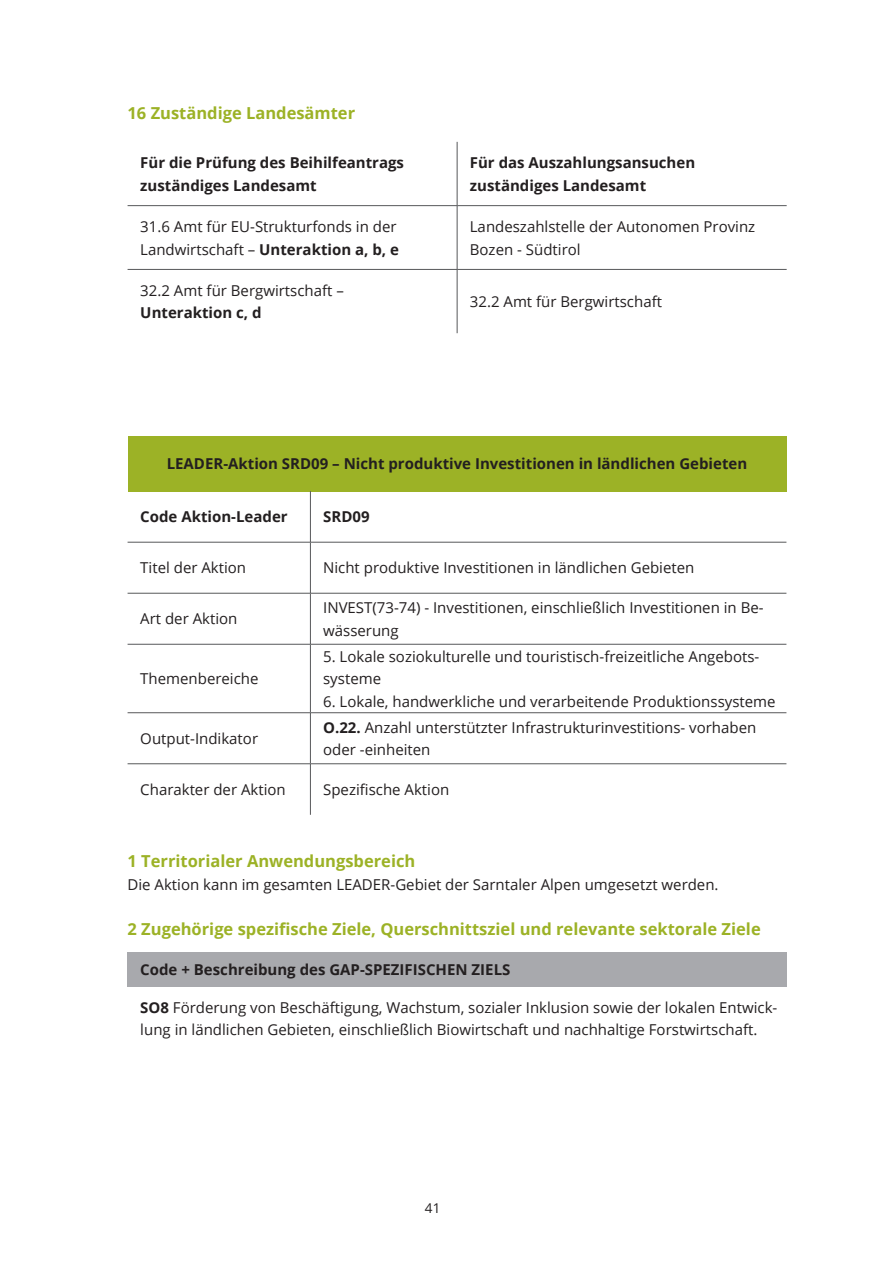
<style>
.page{position:relative;width:893px;height:1263px;background:#fff}
.page>*{position:absolute;margin:0;border:0;box-sizing:border-box;transform-origin:0 0}
.t1{font:700 16.5px "Open Sans";color:#9cb226}
.t2{font:15px/22.5px "Open Sans";color:#231f20}
.t3{font:700 15px/22.5px "Open Sans";color:#231f20}
.t4{font:13.5px "Open Sans";color:#231f20}
.s1{font-weight:700}
</style>
<div class="page">
<hr style="left:128px;top:205px;width:329px;height:1px;background:#57585a">
<hr style="left:457px;top:205px;width:330px;height:1px;background:#57585a">
<hr style="left:128px;top:269px;width:329px;height:1px;background:#57585a">
<hr style="left:457px;top:269px;width:330px;height:1px;background:#57585a">
<hr style="left:457px;top:142px;width:1px;height:63px;background:#57585a">
<hr style="left:457px;top:206px;width:1px;height:63px;background:#57585a">
<hr style="left:457px;top:270px;width:1px;height:63px;background:#57585a">
<div style="left:128px;top:436px;width:658px;height:55px;background:#9cb226"></div>
<hr style="left:310px;top:491px;width:1px;height:51px;background:#57585a">
<hr style="left:128px;top:542px;width:182px;height:1px;background:#57585a">
<hr style="left:310px;top:542px;width:476px;height:1px;background:#57585a">
<hr style="left:310px;top:542px;width:1px;height:51px;background:#57585a">
<hr style="left:128px;top:593px;width:182px;height:1px;background:#57585a">
<hr style="left:310px;top:593px;width:476px;height:1px;background:#57585a">
<hr style="left:310px;top:593px;width:1px;height:51px;background:#57585a">
<hr style="left:128px;top:644px;width:182px;height:1px;background:#57585a">
<hr style="left:310px;top:644px;width:476px;height:1px;background:#57585a">
<hr style="left:310px;top:644px;width:1px;height:68px;background:#57585a">
<hr style="left:128px;top:712px;width:182px;height:1px;background:#57585a">
<hr style="left:310px;top:712px;width:476px;height:1px;background:#57585a">
<hr style="left:310px;top:713px;width:1px;height:50px;background:#57585a">
<hr style="left:128px;top:763px;width:182px;height:1px;background:#57585a">
<hr style="left:310px;top:763px;width:476px;height:1px;background:#57585a">
<hr style="left:310px;top:764px;width:1px;height:51px;background:#57585a">
<div style="left:128px;top:952px;width:659px;height:34px;background:#a8a9ad"></div>
<p class="t1" style="left:128px;top:101px;width:229px">16 Zuständige Landesämter</p>
<p class="t3" style="left:140px;top:151px;width:265px">Für die Prüfung des Beihilfeantrags zuständiges Landesamt</p>
<p class="t3" style="left:470px;top:151px;width:227px">Für das Auszahlungsansuchen zuständiges Landesamt</p>
<p class="t2" style="left:140px;top:215px;width:260px">31.6 Amt für EU-Strukturfonds in der<br>Landwirtschaft – <span class="s1">Unteraktion a, b, e</span></p>
<p class="t2" style="left:470px;top:215px;width:287px">Landeszahlstelle der Autonomen Provinz<br>Bozen - Südtirol</p>
<p class="t2" style="left:140px;top:279px;width:205px">32.2 Amt für Bergwirtschaft –</p>
<p class="t3" style="left:140px;top:301px;width:123px">Unteraktion c, d</p>
<p class="t2" style="left:470px;top:290px;width:194px">32.2 Amt für Bergwirtschaft</p>
<p class="t3" style="left:167px;top:452px;width:582px">LEADER-Aktion SRD09 – Nicht produktive Investitionen in ländlichen Gebieten</p>
<p class="t3" style="left:140px;top:505px;width:149px">Code Aktion-Leader</p>
<p class="t3" style="left:323px;top:505px;width:48px">SRD09</p>
<p class="t2" style="left:140px;top:556px;width:107px">Titel der Aktion</p>
<p class="t2" style="left:323px;top:556px;width:373px">Nicht produktive Investitionen in ländlichen Gebieten</p>
<p class="t2" style="left:140px;top:607px;width:99px">Art der Aktion</p>
<p class="t2" style="left:323px;top:596px;width:442px">INVEST(73-74) - Investitionen, einschließlich Investitionen in Be&shy;wässerung</p>
<p class="t2" style="left:140px;top:667px;width:120px">Themenbereiche</p>
<p class="t2" style="left:323px;top:645px;width:438px">5. Lokale soziokulturelle und touristisch-freizeitliche Angebots&shy;systeme</p>
<p class="t2" style="left:323px;top:690px;width:454px">6. Lokale, handwerkliche und verarbeitende Produktionssysteme</p>
<p class="t2" style="left:140px;top:727px;width:119px">Output-Indikator</p>
<p class="t2" style="left:323px;top:716px;width:435px"><span class="s1">O.22.</span> Anzahl unterstützter Infrastrukturinvestitions- vorhaben oder -einheiten</p>
<p class="t2" style="left:140px;top:778px;width:147px">Charakter der Aktion</p>
<p class="t2" style="left:323px;top:778px;width:128px">Spezifische Aktion</p>
<p class="t1" style="left:128px;top:850px;width:289px">1 Territorialer Anwendungsbereich</p>
<p class="t2" style="left:128px;top:873px;width:592px">Die Aktion kann im gesamten LEADER-Gebiet der Sarntaler Alpen umgesetzt werden.</p>
<p class="t1" style="left:128px;top:917px;width:635px">2 Zugehörige spezifische Ziele, Querschnittsziel und relevante sektorale Ziele</p>
<p class="t3" style="left:140px;top:958px;width:372px">Code + Beschreibung des GAP-SPEZIFISCHEN ZIELS</p>
<p class="t2" style="left:140px;top:996px;width:638px"><span class="s1">SO8</span> Förderung von Beschäftigung, Wachstum, sozialer Inklusion sowie der lokalen Entwick&shy;lung in ländlichen Gebieten, einschließlich Biowirtschaft und nachhaltige Forstwirtschaft.</p>
<p class="t4" style="left:425px;top:1199px;width:17px">41</p>
</div>
